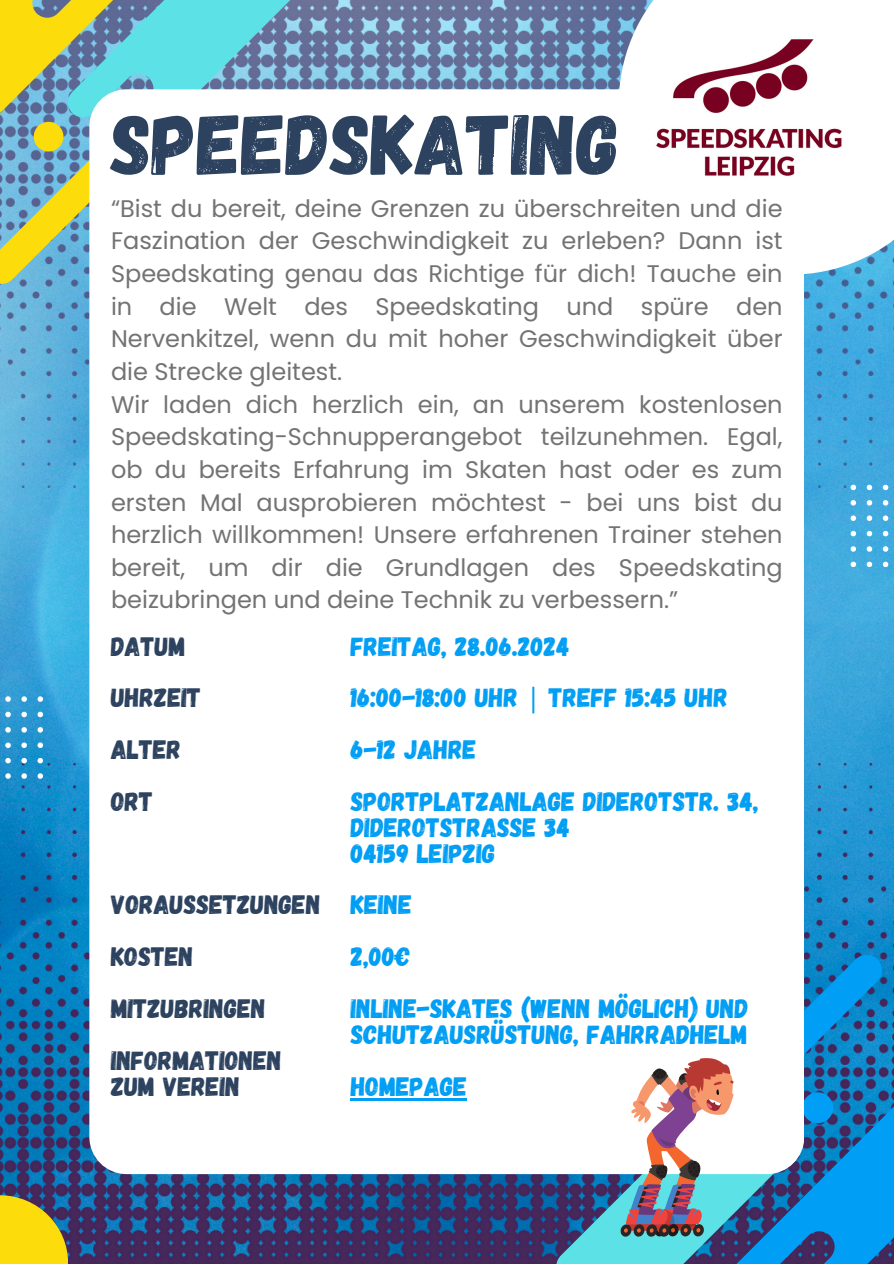
<style>
.page{position:relative;width:894px;height:1264px;background:#fff}
.page>*{position:absolute;margin:0;border:0;box-sizing:border-box;transform-origin:0 0}
.t1{font:85.5px "Gagalin";color:#2c425f}
.t2{font:26.55px/25.8px "Gagalin";color:#009ef4}
.t3{font:26.55px "Gagalin";color:#2c425f}
.t4{font:24px/32.7px "Poppins";color:#737373;text-align:justify}
.s1{font-family:"Noto Sans"}
</style>
<div class="page">
<img style="left:0;top:487px;width:893px;height:276px">
<img style="left:0;top:763px;width:893px;height:500px">
<img style="left:0;top:0;width:893px;height:487px">
<svg style="left:0;top:0;width:300px;height:285px;background:#88b99d"></svg>
<div style="left:89px;top:89px;width:715px;height:1085px;background:#fff;border-radius:37px"></div>
<svg style="left:0;top:1195px;width:68px;height:68px;background:#cfbb25"></svg>
<div style="left:618px;top:0;width:275px;height:275px;background:#fff"></div>
<svg style="left:5px;top:696px;width:6px;height:5px"></svg>
<svg style="left:21px;top:696px;width:6px;height:5px"></svg>
<svg style="left:38px;top:696px;width:5px;height:5px"></svg>
<svg style="left:5px;top:711px;width:6px;height:6px"></svg>
<svg style="left:21px;top:711px;width:6px;height:6px"></svg>
<svg style="left:38px;top:711px;width:5px;height:6px"></svg>
<svg style="left:5px;top:727px;width:6px;height:5px"></svg>
<svg style="left:21px;top:727px;width:6px;height:5px"></svg>
<svg style="left:38px;top:727px;width:5px;height:5px"></svg>
<svg style="left:5px;top:742px;width:6px;height:6px"></svg>
<svg style="left:21px;top:742px;width:6px;height:6px"></svg>
<svg style="left:38px;top:742px;width:5px;height:6px"></svg>
<svg style="left:5px;top:758px;width:6px;height:5px"></svg>
<svg style="left:21px;top:758px;width:6px;height:5px"></svg>
<svg style="left:38px;top:758px;width:5px;height:5px"></svg>
<svg style="left:5px;top:773px;width:6px;height:5px"></svg>
<svg style="left:21px;top:773px;width:6px;height:5px"></svg>
<svg style="left:38px;top:773px;width:5px;height:5px"></svg>
<svg style="left:850px;top:484px;width:5px;height:6px"></svg>
<svg style="left:866px;top:484px;width:5px;height:6px"></svg>
<svg style="left:882px;top:484px;width:6px;height:6px"></svg>
<svg style="left:850px;top:500px;width:5px;height:5px"></svg>
<svg style="left:866px;top:500px;width:5px;height:5px"></svg>
<svg style="left:882px;top:500px;width:6px;height:5px"></svg>
<svg style="left:850px;top:515px;width:5px;height:6px"></svg>
<svg style="left:866px;top:515px;width:5px;height:6px"></svg>
<svg style="left:882px;top:515px;width:6px;height:6px"></svg>
<svg style="left:850px;top:531px;width:5px;height:5px"></svg>
<svg style="left:866px;top:531px;width:5px;height:5px"></svg>
<svg style="left:882px;top:531px;width:6px;height:5px"></svg>
<svg style="left:850px;top:546px;width:5px;height:5px"></svg>
<svg style="left:866px;top:546px;width:5px;height:5px"></svg>
<svg style="left:882px;top:546px;width:6px;height:5px"></svg>
<svg style="left:850px;top:561px;width:5px;height:5px"></svg>
<svg style="left:866px;top:561px;width:5px;height:5px"></svg>
<svg style="left:882px;top:561px;width:6px;height:5px"></svg>
<svg style="left:556px;top:953px;width:337px;height:310px"></svg>
<img style="left:656px;top:39px;width:186px;height:137px">
<hr style="left:351px;top:1097px;width:116px;height:3px;background:#009ef4">
<p class="t1" style="left:111px;top:89px;width:510px">SPEEDSKATING</p>
<p class="t4" style="left:111px;top:192px;width:673px">“Bist du bereit, deine Grenzen zu überschreiten und die Faszination der Geschwindigkeit zu erleben? Dann ist Speedskating genau das Richtige für dich! Tauche ein in die Welt des Speedskating und spüre den Nervenkitzel, wenn du mit hoher Geschwindigkeit über die Strecke gleitest.</p>
<p class="t4" style="left:111px;top:388px;width:673px">Wir laden dich herzlich ein, an unserem kostenlosen Speedskating-Schnupperangebot teilzunehmen. Egal, ob du bereits Erfahrung im Skaten hast oder es zum ersten Mal ausprobieren möchtest - bei uns bist du herzlich willkommen! Unsere erfahrenen Trainer stehen bereit, um dir die Grundlagen des Speedskating beizubringen und deine Technik zu verbessern.”</p>
<h1 class="t3" style="left:111px;top:629px;width:76px">DATUM</h1>
<p class="t3" style="left:111px;top:680px;width:92px">UHRZEIT</p>
<p class="t3" style="left:111px;top:732px;width:72px">ALTER</p>
<p class="t3" style="left:111px;top:784px;width:44px">ORT</p>
<p class="t3" style="left:111px;top:887px;width:211px">VORAUSSETZUNGEN</p>
<p class="t3" style="left:111px;top:939px;width:84px">KOSTEN</p>
<p class="t3" style="left:111px;top:991px;width:156px">MITZUBRINGEN</p>
<p class="t3" style="left:111px;top:1043px;width:172px">INFORMATIONEN</p>
<p class="t3" style="left:111px;top:1068px;width:130px">ZUM VEREIN</p>
<p class="t2" style="left:351px;top:632px;width:220px">FREITAG, 28.06.2024</p>
<p class="t2" style="left:351px;top:683px;width:379px">16:00-18:00 UHR <span class="s1">|</span> TREFF 15:45 UHR</p>
<p class="t2" style="left:351px;top:735px;width:127px">6-12 JAHRE</p>
<p class="t2" style="left:351px;top:787px;width:409px">SPORTPLATZANLAGE DIDEROTSTR. 34,</p>
<p class="t2" style="left:351px;top:813px;width:221px">DIDEROTSTRAßE 34</p>
<p class="t2" style="left:351px;top:839px;width:146px">04159 LEIPZIG</p>
<p class="t2" style="left:351px;top:890px;width:63px">KEINE</p>
<p class="t2" style="left:351px;top:942px;width:61px">2,00€</p>
<p class="t2" style="left:351px;top:994px;width:399px">INLINE-SKATES (WENN MÖGLICH) UND<br>SCHUTZAUSRÜSTUNG, FAHRRADHELM</p>
<p class="t2" style="left:351px;top:1071px;width:118px">HOMEPAGE</p>
</div>
